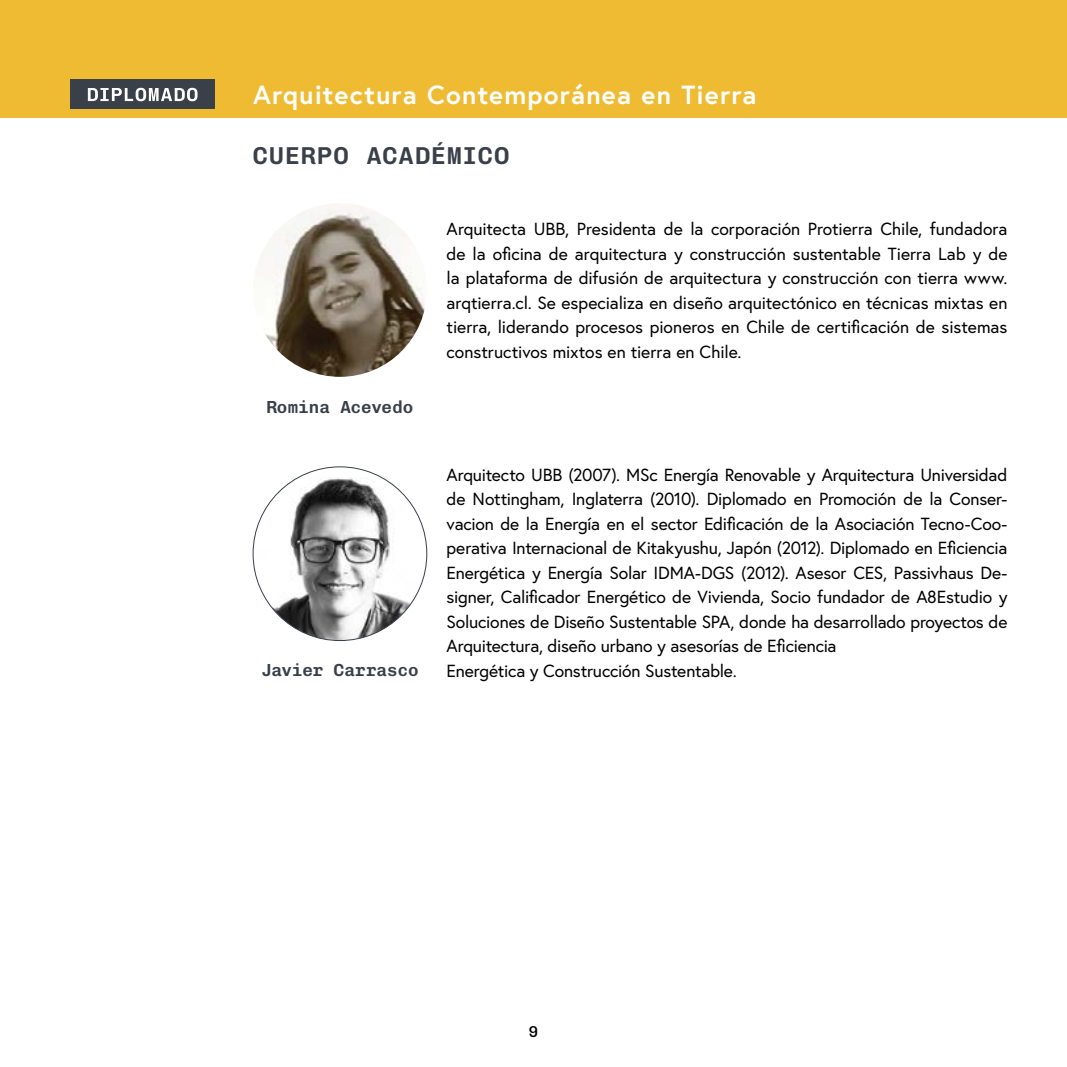
<style>
.page{position:relative;width:1067px;height:1067px;background:#fff}
.page>*{position:absolute;margin:0;border:0;box-sizing:border-box;transform-origin:0 0}
.t1{font:700 26.25px "Europa";letter-spacing:.045em;color:#fff}
.t2{font:600 24.5px "Chivo Mono";letter-spacing:.055em;color:#394049}
.t3{font:17.5px/24.5px "Europa";letter-spacing:-.01em;color:#000;text-align:justify}
.t4{font:600 17.5px "Chivo Mono";color:#394049}
.t5{font:500 15.75px "Chivo Mono";color:#000}
</style>
<div class="page">
<div style="left:0;top:0;width:1067px;height:117px;background:#eb3"></div>
<div style="left:70px;top:79px;width:145px;height:30px;background:#394049"></div>
<svg style="left:88px;top:88px;width:109px;height:13px"></svg>
<img style="left:253px;top:467px;width:174px;height:173px;border-radius:87px">
<img style="left:253px;top:203px;width:174px;height:174px;border-radius:87px">
<h1 class="t1" style="left:253px;top:77px;width:505px">Arquitectura Contemporánea en Tierra</h1>
<h2 class="t2" style="left:253px;top:137px;width:257px">CUERPO ACADÉMICO</h2>
<p class="t4" style="left:266px;top:394px;width:149px">Romina Acevedo</p>
<p class="t4" style="left:261px;top:656px;width:159px">Javier Carrasco</p>
<p class="t3" style="left:446px;top:216px;width:562px">Arquitecta UBB, Presidenta de la corporación Protierra Chile, fundadora de la oficina de arquitectura y construcción sustentable Tierra Lab y de la plataforma de difusión de arquitectura y construcción con tierra www. arqtierra.cl. Se especializa en diseño arquitectónico en técnicas mixtas en tierra, liderando procesos pioneros en Chile de certificación de sistemas constructivos mixtos en tierra en Chile.</p>
<p class="t3" style="left:446px;top:462px;width:562px;text-align:left">Arquitecto UBB (2007). MSc Energía Renovable y Arquitectura Universidad de Nottingham, Inglaterra (2010). Diplomado en Promoción de la Conser&shy;vacion de la Energía en el sector Edificación de la Asociación Tecno-Coo&shy;perativa Internacional de Kitakyushu, Japón (2012). Diplomado en Eficiencia Energética y Energía Solar IDMA-DGS (2012). Asesor CES, Passivhaus De&shy;signer, Calificador Energético de Vivienda, Socio fundador de A8Estudio y Soluciones de Diseño Sustentable SPA, donde ha desarrollado proyectos de Arquitectura, diseño urbano y asesorías de Eficiencia<br>Energética y Construcción Sustentable.</p>
<p class="t5" style="left:529px;top:1019px;width:11px">9</p>
</div>
